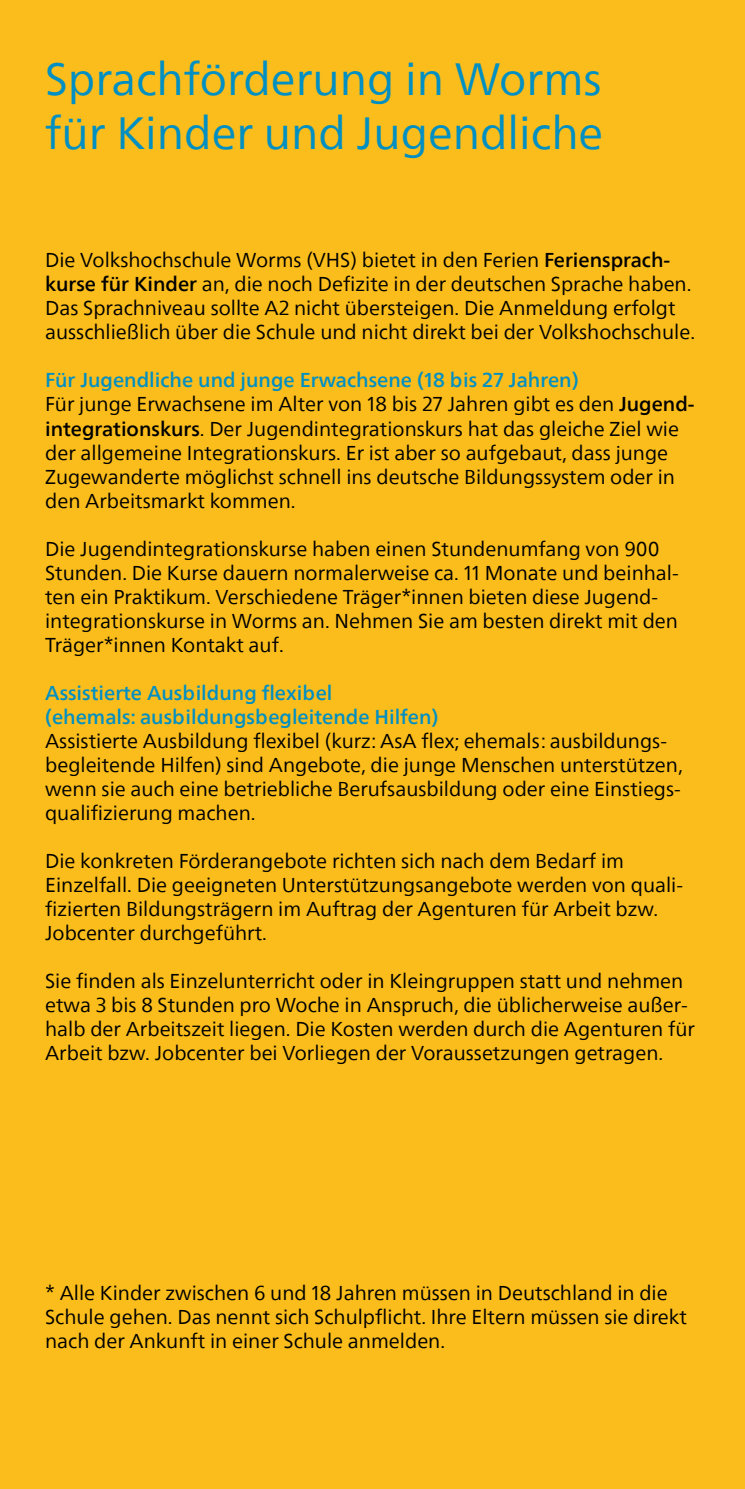
<style>
.page{position:relative;width:745px;height:1489px;background:#fff}
.page>*{position:absolute;margin:0;border:0;box-sizing:border-box;transform-origin:0 0}
.t1{font:45px/54px "Neue Frutiger World";color:#008fc3}
.t2{font:20px/24px "Neue Frutiger World";color:#000}
.t3{font:500 20px/24px "Neue Frutiger World";color:#008fc3}
.s1{font-weight:500}
.s2{font-weight:500;color:#008fc3}
</style>
<div class="page">
<div style="left:0;top:0;width:744px;height:1488px;background:#fbbd1b"></div>
<h1 class="t1" style="left:45px;top:53px;width:559px">Sprachförderung in Worms für Kinder und Jugendliche</h1>
<p class="t2" style="left:45px;top:249px;width:651px">Die Volkshochschule Worms (VHS) bietet in den Ferien <span class="s1">Feriensprach&shy;kurse für Kinder</span> an, die noch Defizite in der deutschen Sprache haben.<br>Das Sprachniveau sollte A2 nicht übersteigen. Die Anmeldung erfolgt ausschließlich über die Schule und nicht direkt bei der Volkshochschule.</p>
<p class="t2" style="left:45px;top:369px;width:650px"><span class="s2">Für Jugendliche und junge Erwachsene (18 bis 27 Jahren)<br></span>Für junge Erwachsene im Alter von 18 bis 27 Jahren gibt es den <span class="s1">Jugend&shy;integrationskurs</span>. Der Jugendintegrationskurs hat das gleiche Ziel wie der allgemeine Integrationskurs. Er ist aber so aufgebaut, dass junge Zugewanderte möglichst schnell ins deutsche Bildungssystem oder in den Arbeitsmarkt kommen.</p>
<p class="t2" style="left:45px;top:537px;width:634px">Die Jugendintegrationskurse haben einen Stundenumfang von 900<br>Stunden. Die Kurse dauern normalerweise ca. 11 Monate und beinhal&shy;ten ein Praktikum. Verschiedene Träger*innen bieten diese Jugend&shy;integrationskurse in Worms an. Nehmen Sie am besten direkt mit den Träger*innen Kontakt auf.</p>
<p class="t3" style="left:45px;top:680px;width:394px">Assistierte Ausbildung flexibel<br>(ehemals: ausbildungsbegleitende Hilfen)</p>
<p class="t2" style="left:45px;top:729px;width:638px">Assistierte Ausbildung flexibel (kurz: AsA flex; ehemals: ausbildungs&shy;begleitende Hilfen) sind Angebote, die junge Menschen unterstützen, wenn sie auch eine betriebliche Berufsausbildung oder eine Einstiegs&shy;qualifizierung machen.</p>
<p class="t2" style="left:45px;top:849px;width:639px">Die konkreten Förderangebote richten sich nach dem Bedarf im Einzelfall. Die geeigneten Unterstützungsangebote werden von quali&shy;fizierten Bildungsträgern im Auftrag der Agenturen für Arbeit bzw.<br>Jobcenter durchgeführt.</p>
<p class="t2" style="left:45px;top:969px;width:651px">Sie finden als Einzelunterricht oder in Kleingruppen statt und nehmen etwa 3 bis 8 Stunden pro Woche in Anspruch, die üblicherweise außer&shy;halb der Arbeitszeit liegen. Die Kosten werden durch die Agenturen für Arbeit bzw. Jobcenter bei Vorliegen der Voraussetzungen getragen.</p>
<p class="t2" style="left:45px;top:1281px;width:642px">* Alle Kinder zwischen 6 und 18 Jahren müssen in Deutschland in die<br>Schule gehen. Das nennt sich Schulpflicht. Ihre Eltern müssen sie direkt nach der Ankunft in einer Schule anmelden.</p>
</div>
